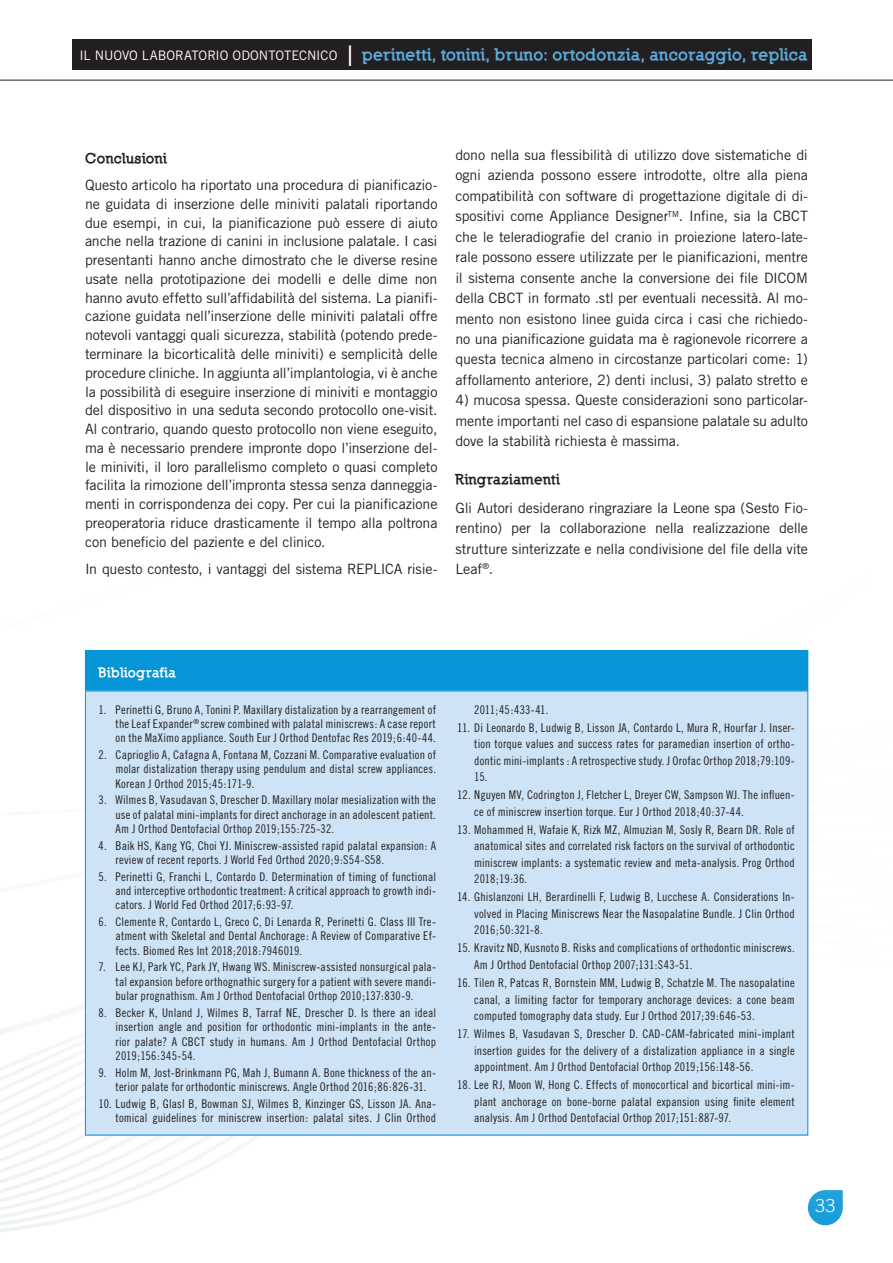
<style>
.page{position:relative;width:893px;height:1263px;background:#fff}
.page>*{position:absolute;margin:0;border:0;box-sizing:border-box;transform-origin:0 0}
.t1{font:300 18px "Trade Gothic";color:#fff}
.t2{font:900 16.5px "Nilland";letter-spacing:.005em;color:#5bade0}
.t3{font:14.25px/18.8px "Trade Gothic";letter-spacing:-.015em;color:#231f20;text-align:justify}
.t4{font:900 14.25px "Nilland";letter-spacing:.005em;color:#231f20}
.t5{font:900 13.5px "Nilland";letter-spacing:.015em;color:#fff}
.t6{font:12px/14.4px "Trade Gothic Cond Eighteen";letter-spacing:.015em;color:#231f20;text-align:justify}
.s1{font-family:"Trade Gothic";font-weight:400;font-size:13.05px;color:#fff}
.s2{font-family:"Trade Gothic";font-weight:300;font-size:28.5px;color:#fff}
</style>
<div class="page">
<hr style="left:0;top:80px;width:893px;height:1px;background:#231f20">
<div style="left:85px;top:691px;width:723px;height:444px;background:#cee3f5"></div>
<div style="left:85px;top:650px;width:723px;height:40px;background:#0696d7"></div>
<div style="left:85px;top:650px;width:723px;height:41px;border:1px solid #0696d7"></div>
<div style="left:72px;top:39px;width:740px;height:30px;background:#231f20"></div>
<h2 class="t2" style="left:80px;top:44px;width:730px"><span class="s1">IL NUOVO LABORATORIO ODONTOTECNICO</span> <span class="s2">I</span> perinetti, tonini, bruno: ortodonzia, ancoraggio, replica</h2>
<p class="t4" style="left:85px;top:149px;width:84px">Conclusioni</p>
<p class="t3" style="left:85px;top:175px;width:354px">Questo articolo ha riportato una procedura di pianificazio&shy;ne guidata di inserzione delle miniviti palatali riportando due esempi, in cui, la pianificazione può essere di aiuto anche nella trazione di canini in inclusione palatale. I casi presentanti hanno anche dimostrato che le diverse resine usate nella prototipazione dei modelli e delle dime non hanno avuto effetto sull’affidabilità del sistema. La pianifi&shy;cazione guidata nell’inserzione delle miniviti palatali offre notevoli vantaggi quali sicurezza, stabilità (potendo prede&shy;terminare la bicorticalità delle miniviti) e semplicità delle procedure cliniche. In aggiunta all’implantologia, vi è anche la possibilità di eseguire inserzione di miniviti e montaggio del dispositivo in una seduta secondo protocollo one-visit.<br>Al contrario, quando questo protocollo non viene eseguito, ma è necessario prendere impronte dopo l’inserzione del&shy;le miniviti, il loro parallelismo completo o quasi completo facilita la rimozione dell’impronta stessa senza danneggia&shy;menti in corrispondenza dei copy. Per cui la pianificazione preoperatoria riduce drasticamente il tempo alla poltrona con beneficio del paziente e del clinico.</p>
<p class="t3" style="left:85px;top:559px;width:354px">In questo contesto, i vantaggi del sistema REPLICA risie-</p>
<p class="t3" style="left:455px;top:144px;width:354px;line-height:20.4px">dono nella sua flessibilità di utilizzo dove sistematiche di ogni azienda possono essere introdotte, oltre alla piena compatibilità con software di progettazione digitale di di&shy;spositivi come Appliance Designer<sup>TM</sup>. Infine, sia la CBCT che le teleradiografie del cranio in proiezione latero-late&shy;rale possono essere utilizzate per le pianificazioni, mentre il sistema consente anche la conversione dei file DICOM della CBCT in formato .stl per eventuali necessità. Al mo&shy;mento non esistono linee guida circa i casi che richiedo&shy;no una pianificazione guidata ma è ragionevole ricorrere a questa tecnica almeno in circostanze particolari come: 1) affollamento anteriore, 2) denti inclusi, 3) palato stretto e</p>
<p class="t3" style="left:455px;top:390px;width:354px;line-height:20.4px">4) mucosa spessa. Queste considerazioni sono particolar&shy;mente importanti nel caso di espansione palatale su adulto dove la stabilità richiesta è massima.</p>
<p class="t4" style="left:455px;top:470px;width:106px">Ringraziamenti</p>
<p class="t3" style="left:455px;top:497px;width:354px;line-height:20.4px">Gli Autori desiderano ringraziare la Leone spa (Sesto Fio&shy;rentino) per la collaborazione nella realizzazione delle strutture sinterizzate e nella condivisione del file della vite Leaf<sup>®</sup>.</p>
<p class="t5" style="left:99px;top:664px;width:79px">Bibliografia</p>
<p class="t6" style="left:116px;top:702px;width:322px;text-indent:-17px">1. Perinetti G, Bruno A, Tonini P. Maxillary distalization by a rearrangement of the Leaf Expander<sup>®</sup> screw combined with palatal miniscrews: A case report on the MaXimo appliance. South Eur J Orthod Dentofac Res 2019;6:40-44.</p>
<p class="t6" style="left:116px;top:747px;width:322px;text-indent:-17px">2. Caprioglio A, Cafagna A, Fontana M, Cozzani M. Comparative evaluation of molar distalization therapy using pendulum and distal screw appliances.<br>Korean J Orthod 2015;45:171-9.</p>
<p class="t6" style="left:116px;top:793px;width:322px;text-indent:-17px">3. Wilmes B, Vasudavan S, Drescher D. Maxillary molar mesialization with the use of palatal mini-implants for direct anchorage in an adolescent patient.<br>Am J Orthod Dentofacial Orthop 2019;155:725-32.</p>
<p class="t6" style="left:116px;top:838px;width:322px;text-indent:-17px">4. Baik HS, Kang YG, Choi YJ. Miniscrew-assisted rapid palatal expansion: A review of recent reports. J World Fed Orthod 2020;9:S54-S58.</p>
<p class="t6" style="left:116px;top:869px;width:322px;text-indent:-17px">5. Perinetti G, Franchi L, Contardo D. Determination of timing of functional and interceptive orthodontic treatment: A critical approach to growth indi&shy;cators. J World Fed Orthod 2017;6:93-97.</p>
<p class="t6" style="left:116px;top:914px;width:322px;text-indent:-17px">6. Clemente R, Contardo L, Greco C, Di Lenarda R, Perinetti G. Class III Tre&shy;atment with Skeletal and Dental Anchorage: A Review of Comparative Ef&shy;fects. Biomed Res Int 2018;2018:7946019.</p>
<p class="t6" style="left:116px;top:960px;width:322px;text-indent:-17px">7. Lee KJ, Park YC, Park JY, Hwang WS. Miniscrew-assisted nonsurgical pala&shy;tal expansion before orthognathic surgery for a patient with severe mandi&shy;bular prognathism. Am J Orthod Dentofacial Orthop 2010;137:830-9.</p>
<p class="t6" style="left:116px;top:1005px;width:322px;text-indent:-17px">8. Becker K, Unland J, Wilmes B, Tarraf NE, Drescher D. Is there an ideal insertion angle and position for orthodontic mini-implants in the ante&shy;rior palate? A CBCT study in humans. Am J Orthod Dentofacial Orthop 2019;156:345-54.</p>
<p class="t6" style="left:116px;top:1065px;width:322px;text-indent:-17px">9. Holm M, Jost-Brinkmann PG, Mah J, Bumann A. Bone thickness of the an&shy;terior palate for orthodontic miniscrews. Angle Orthod 2016;86:826-31.</p>
<p class="t6" style="left:99px;top:1096px;width:339px;text-align:right">10. Ludwig B, Glasl B, Bowman SJ, Wilmes B, Kinzinger GS, Lisson JA. Ana&shy;tomical guidelines for miniscrew insertion: palatal sites. J Clin Orthod</p>
<p class="t6" style="left:474px;top:702px;width:76px">2011;45:433-41.</p>
<p class="t6" style="left:474px;top:719px;width:322px;line-height:16.4px;text-indent:-17px">11. Di Leonardo B, Ludwig B, Lisson JA, Contardo L, Mura R, Hourfar J. Inser&shy;tion torque values and success rates for paramedian insertion of ortho&shy;dontic mini-implants : A retrospective study. J Orofac Orthop 2018;79:109- 15.</p>
<p class="t6" style="left:474px;top:787px;width:322px;line-height:16.4px;text-indent:-17px">12. Nguyen MV, Codrington J, Fletcher L, Dreyer CW, Sampson WJ. The influen&shy;ce of miniscrew insertion torque. Eur J Orthod 2018;40:37-44.</p>
<p class="t6" style="left:474px;top:821px;width:322px;line-height:16.4px;text-indent:-17px">13. Mohammed H, Wafaie K, Rizk MZ, Almuzian M, Sosly R, Bearn DR. Role of anatomical sites and correlated risk factors on the survival of orthodontic miniscrew implants: a systematic review and meta-analysis. Prog Orthod 2018;19:36.</p>
<p class="t6" style="left:474px;top:889px;width:322px;line-height:16.4px;text-indent:-17px">14. Ghislanzoni LH, Berardinelli F, Ludwig B, Lucchese A. Considerations In&shy;volved in Placing Miniscrews Near the Nasopalatine Bundle. J Clin Orthod 2016;50:321-8.</p>
<p class="t6" style="left:474px;top:940px;width:322px;line-height:16.4px;text-indent:-17px">15. Kravitz ND, Kusnoto B. Risks and complications of orthodontic miniscrews.<br>Am J Orthod Dentofacial Orthop 2007;131:S43-51.</p>
<p class="t6" style="left:474px;top:974px;width:322px;line-height:16.4px;text-indent:-17px">16. Tilen R, Patcas R, Bornstein MM, Ludwig B, Schatzle M. The nasopalatine canal, a limiting factor for temporary anchorage devices: a cone beam computed tomography data study. Eur J Orthod 2017;39:646-53.</p>
<p class="t6" style="left:474px;top:1026px;width:322px;line-height:16.4px;text-indent:-17px">17. Wilmes B, Vasudavan S, Drescher D. CAD-CAM-fabricated mini-implant insertion guides for the delivery of a distalization appliance in a single appointment. Am J Orthod Dentofacial Orthop 2019;156:148-56.</p>
<p class="t6" style="left:474px;top:1077px;width:322px;line-height:16.4px;text-indent:-17px">18. Lee RJ, Moon W, Hong C. Effects of monocortical and bicortical mini-im&shy;plant anchorage on bone-borne palatal expansion using finite element analysis. Am J Orthod Dentofacial Orthop 2017;151:887-97.</p>
<h1 class="t1" style="left:815px;top:1195px;width:22px">33</h1>
</div>
